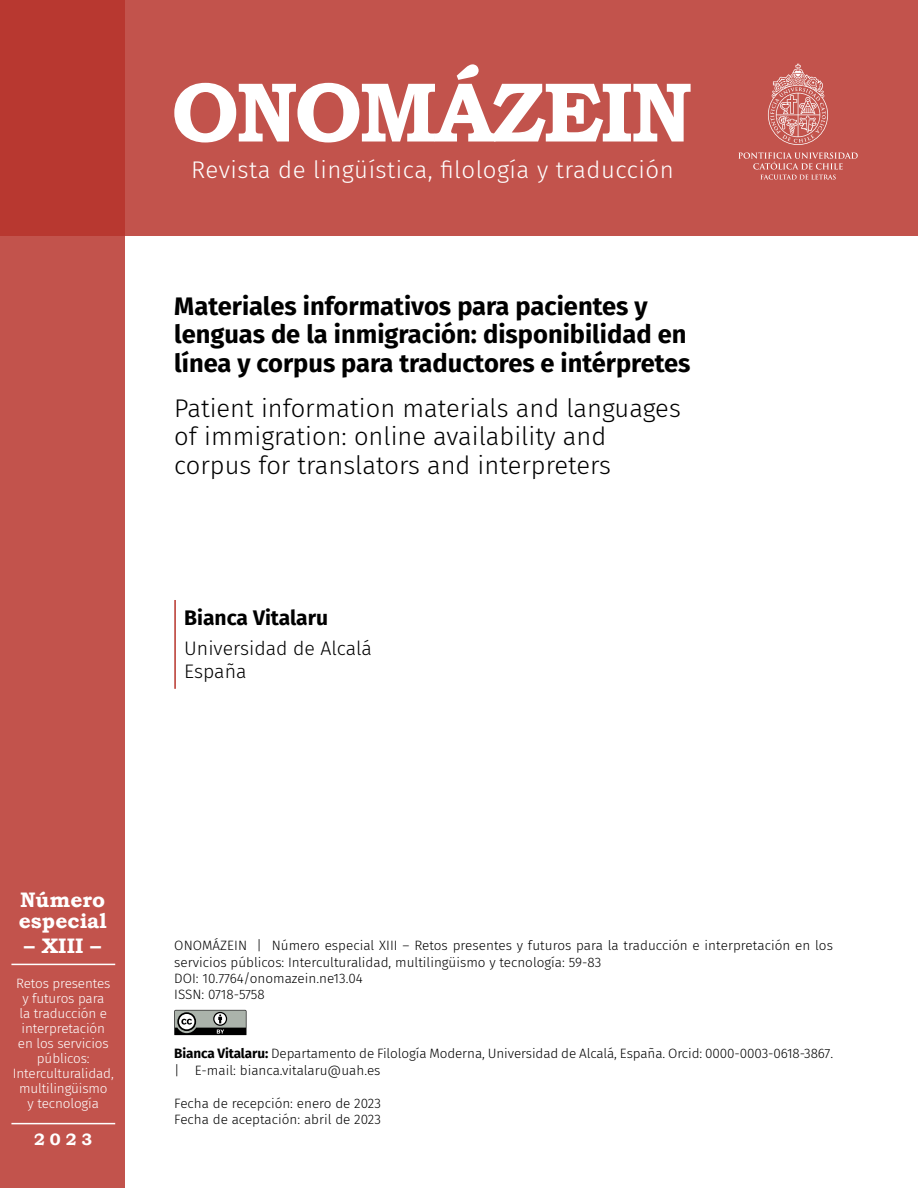
<style>
.page{position:relative;width:918px;height:1188px;background:#fff}
.page>*{position:absolute;margin:0;border:0;box-sizing:border-box;transform-origin:0 0}
.t1{font:700 25.5px/28.5px "Fira Sans";color:#000}
.t2{font:300 25.5px/28.5px "Fira Sans";color:#000}
.t3{font:300 24px "Fira Sans";letter-spacing:.02em;color:#fff}
.t4{font:700 21px/21px "Bookman Old Style";color:#fff}
.t5{font:700 21px "Fira Sans";color:#000}
.t6{font:300 19.5px/22.5px "Fira Sans";color:#000}
.t7{font:700 16.5px "Bookman Old Style";color:#fff}
.t8{font:300 13.5px/16.5px "Fira Sans";color:#000}
.t9{font:300 13.5px/15px "Fira Sans";letter-spacing:-.01em;color:#fff;text-align:center}
.s1{font-weight:700}
</style>
<div class="page">
<div style="left:0;top:0;width:918px;height:236px;background:#c2534c"></div>
<div style="left:0;top:0;width:125px;height:1188px;background:linear-gradient(to bottom,#bb4139,#c55b54)"></div>
<svg style="left:174px;top:64px;width:517px;height:79px"></svg>
<svg style="left:738px;top:152px;width:120px;height:28px"></svg>
<svg style="left:768px;top:64px;width:60px;height:81px"></svg>
<hr style="left:174px;top:600px;width:2px;height:89px;background:#b7342c">
<svg style="left:174px;top:1010px;width:72px;height:25px;background:#767976"></svg>
<hr style="left:11px;top:964px;width:104px;height:1px;background:#fff">
<hr style="left:11px;top:1123px;width:104px;height:1px;background:#fff">
<h2 class="t3" style="left:191px;top:153px;width:484px">Revista de lingüística, filología y traducción</h2>
<h1 class="t1" style="left:174px;top:290px;width:518px">Materiales informativos para pacientes y lenguas de la inmigración: disponibilidad en línea y corpus para traductores e intérpretes</h1>
<h1 class="t2" style="left:174px;top:394px;width:508px">Patient information materials and languages of immigration: online availability and corpus for translators and interpreters</h1>
<h3 class="t5" style="left:184px;top:600px;width:145px">Bianca Vitalaru</h3>
<h3 class="t6" style="left:184px;top:637px;width:189px">Universidad de Alcalá<br>España</h3>
<h3 class="t4" style="left:19px;top:889px;width:89px">Número especial</h3>
<h3 class="t4" style="left:24px;top:935px;width:78px">– XIII –</h3>
<p class="t9" style="left:13px;top:976px;width:102px">Retos presentes y futuros para<br>la traducción e interpretación en los servicios públicos:<br>Interculturalidad, multilingüismo<br>y tecnología</p>
<p class="t7" style="left:34px;top:1128px;width:60px">2023</p>
<p class="t8" style="left:174px;top:937px;width:660px">ONOMÁZEIN | Número especial XIII – Retos presentes y futuros para la traducción e interpretación en los servicios públicos: Interculturalidad, multilingüismo y tecnología: 59-83<br>DOI: 10.7764/onomazein.ne13.04<br>ISSN: 0718-5758</p>
<p class="t8" style="left:174px;top:1045px;width:660px"><span class="s1">Bianca Vitalaru:</span> Departamento de Filología Moderna, Universidad de Alcalá, España. Orcid: 0000-0003-0618-3867. | E-mail: bianca.vitalaru@uah.es</p>
<p class="t8" style="left:174px;top:1095px;width:208px">Fecha de recepción: enero de 2023<br>Fecha de aceptación: abril de 2023</p>
</div>
